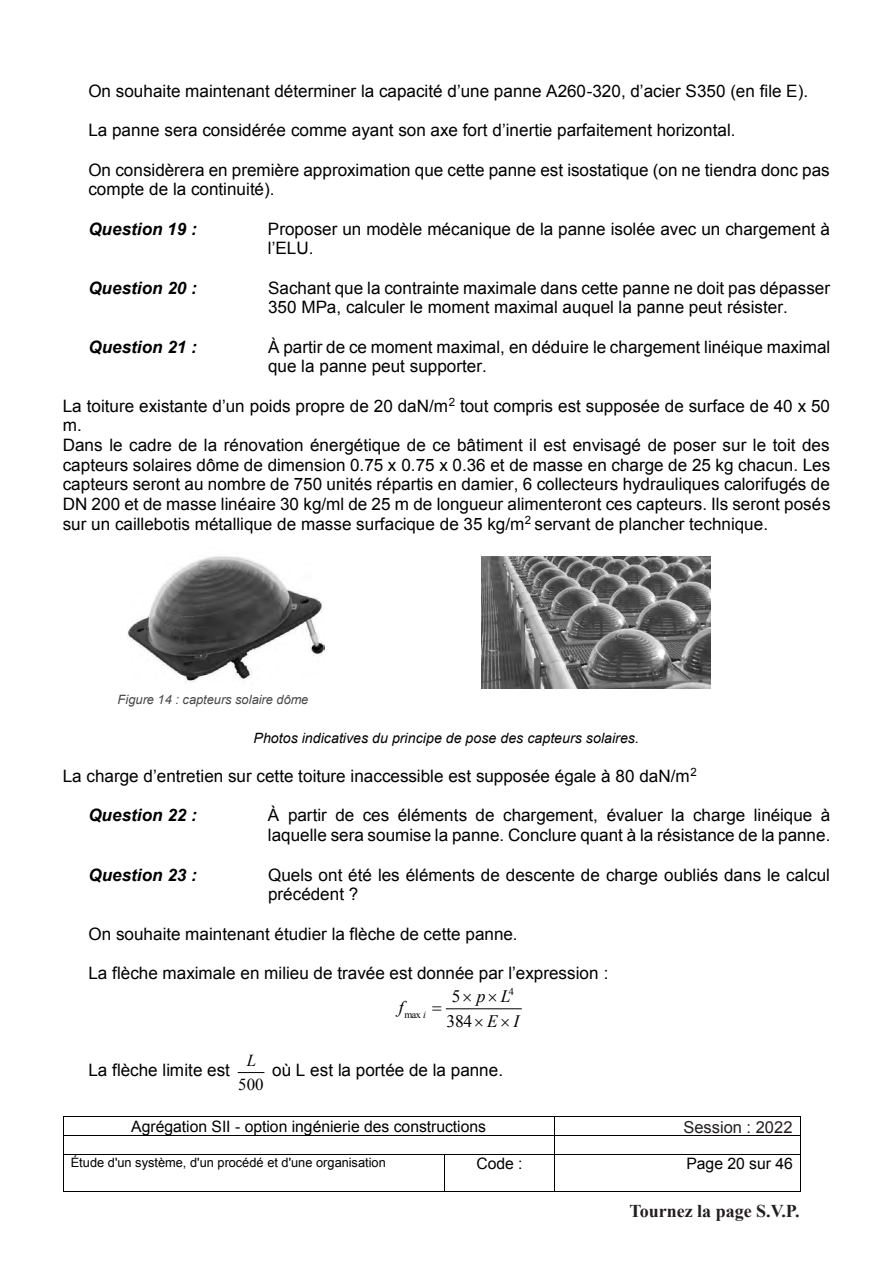
<style>
.page{position:relative;width:893px;height:1263px;background:#fff}
.page>*{position:absolute;margin:0;border:0;box-sizing:border-box;transform-origin:0 0}
.t1{font:700 18px "Times New Roman";color:#231f20}
.t2{font:italic 17.4px "Times New Roman";color:#000}
.t3{font:17.4px "Times New Roman";color:#000}
.t4{font:17.1px/19.6px "Arial";color:#000}
.t5{font:italic 700 17.1px "Arial";color:#000}
.t6{font:16.65px "Times New Roman";color:#000}
.t7{font:italic 16.65px "Times New Roman";color:#000}
.t8{font:16.5px "Arial";color:#231f20}
.t9{font:15.75px "Arial";color:#000}
.t10{font:italic 14.25px "Arial";color:#000}
.t11{font:12.9px "Arial";letter-spacing:.005em;color:#000}
.t12{font:italic 12.9px "Arial";letter-spacing:.005em;color:#474747}
.t13{font:10.2px "Times New Roman";color:#000}
</style>
<div class="page">
<hr style="left:63px;top:1116px;width:491px;height:1px;background:#000">
<hr style="left:555px;top:1116px;width:245px;height:1px;background:#000">
<hr style="left:63px;top:1135px;width:491px;height:1px;background:#000">
<hr style="left:555px;top:1135px;width:245px;height:1px;background:#000">
<svg style="left:63px;top:1117px;width:1px;height:37px"></svg>
<hr style="left:63px;top:1154px;width:381px;height:1px;background:#000">
<hr style="left:445px;top:1154px;width:109px;height:1px;background:#000">
<svg style="left:554px;top:1116px;width:1px;height:39px"></svg>
<hr style="left:555px;top:1154px;width:245px;height:1px;background:#000">
<svg style="left:800px;top:1116px;width:1px;height:39px"></svg>
<hr style="left:63px;top:1155px;width:1px;height:36px;background:#000">
<hr style="left:63px;top:1191px;width:381px;height:1px;background:#000">
<hr style="left:444px;top:1155px;width:1px;height:36px;background:#000">
<hr style="left:445px;top:1191px;width:109px;height:1px;background:#000">
<hr style="left:554px;top:1155px;width:1px;height:36px;background:#000">
<hr style="left:555px;top:1191px;width:245px;height:1px;background:#000">
<hr style="left:800px;top:1155px;width:1px;height:36px;background:#000">
<hr style="left:446px;top:1008px;width:76px;height:1px;background:#000">
<svg style="left:238px;top:1072px;width:26px;height:1px"></svg>
<img style="left:127px;top:556px;width:198px;height:126px">
<img style="left:481px;top:557px;width:230px;height:132px">
<p class="t4" style="left:88px;top:81px;width:721px">On souhaite maintenant déterminer la capacité d’une panne A260-320, d’acier S350 (en file E).</p>
<p class="t4" style="left:88px;top:121px;width:649px">La panne sera considérée comme ayant son axe fort d’inertie parfaitement horizontal.</p>
<p class="t4" style="left:88px;top:160px;width:743px">On considèrera en première approximation que cette panne est isostatique (on ne tiendra donc pas compte de la continuité).</p>
<p class="t5" style="left:88px;top:217px;width:110px">Question 19 :</p>
<p class="t4" style="left:268px;top:219px;width:563px">Proposer un modèle mécanique de la panne isolée avec un chargement à l’ELU.</p>
<p class="t5" style="left:88px;top:276px;width:110px">Question 20 :</p>
<p class="t4" style="left:268px;top:278px;width:564px">Sachant que la contrainte maximale dans cette panne ne doit pas dépasser<br>350 MPa, calculer le moment maximal auquel la panne peut résister.</p>
<p class="t5" style="left:88px;top:335px;width:110px">Question 21 :</p>
<p class="t4" style="left:268px;top:337px;width:564px">À partir de ce moment maximal, en déduire le chargement linéique maximal que la panne peut supporter.</p>
<p class="t4" style="left:63px;top:396px;width:769px">La toiture existante d’un poids propre de 20 daN/m<sup>2</sup> tout compris est supposée de surface de 40 x 50 m.<br>Dans le cadre de la rénovation énergétique de ce bâtiment il est envisagé de poser sur le toit des capteurs solaires dôme de dimension 0.75 x 0.75 x 0.36 et de masse en charge de 25 kg chacun. Les capteurs seront au nombre de 750 unités répartis en damier, 6 collecteurs hydrauliques calorifugés de DN 200 et de masse linéaire 30 kg/ml de 25 m de longueur alimenteront ces capteurs. Ils seront posés sur un caillebotis métallique de masse surfacique de 35 kg/m<sup>2</sup> servant de plancher technique.</p>
<p class="t12" style="left:118px;top:691px;width:192px">Figure 14 : capteurs solaire dôme</p>
<p class="t10" style="left:254px;top:729px;width:387px">Photos indicatives du principe de pose des capteurs solaires.</p>
<p class="t4" style="left:63px;top:766px;width:636px">La charge d’entretien sur cette toiture inaccessible est supposée égale à 80 daN/m<sup>2</sup></p>
<p class="t5" style="left:88px;top:804px;width:110px">Question 22 :</p>
<p class="t4" style="left:268px;top:806px;width:564px">À partir de ces éléments de chargement, évaluer la charge linéique à laquelle sera soumise la panne. Conclure quant à la résistance de la panne.</p>
<p class="t5" style="left:88px;top:863px;width:110px">Question 23 :</p>
<p class="t4" style="left:268px;top:865px;width:563px">Quels ont été les éléments de descente de charge oubliés dans le calcul précédent ?</p>
<p class="t4" style="left:88px;top:924px;width:431px">On souhaite maintenant étudier la flèche de cette panne.</p>
<p class="t4" style="left:88px;top:963px;width:522px">La flèche maximale en milieu de travée est donnée par l’expression :</p>
<p class="t2" style="left:513px;top:1009px;width:7px">I</p>
<p class="t3" style="left:452px;top:985px;width:10px">5</p>
<p class="t13" style="left:509px;top:984px;width:7px">4</p>
<p class="t2" style="left:501px;top:984px;width:11px">L</p>
<p class="t2" style="left:477px;top:984px;width:10px">p</p>
<p class="t2" style="left:399px;top:995px;width:29px">f <sub>i</sub></p>
<p class="t13" style="left:405px;top:1007px;width:18px">max</p>
<p class="t3" style="left:446px;top:1009px;width:27px">384</p>
<p class="t2" style="left:487px;top:1009px;width:12px">E</p>
<p class="t4" style="left:88px;top:1061px;width:143px">La flèche limite est</p>
<p class="t7" style="left:247px;top:1049px;width:11px">L</p>
<p class="t6" style="left:238px;top:1073px;width:27px">500</p>
<p class="t4" style="left:272px;top:1061px;width:232px">où L est la portée de la panne.</p>
<p class="t9" style="left:131px;top:1116px;width:356px">Agrégation SII - option ingénierie des constructions</p>
<p class="t9" style="left:689px;top:1116px;width:105px">Session : 2021</p>
<p class="t11" style="left:71px;top:1154px;width:317px">Étude d'un système, d'un procédé et d'une organisation</p>
<p class="t9" style="left:476px;top:1153px;width:48px">Code :</p>
<p class="t9" style="left:686px;top:1153px;width:108px">Page 20 sur 46</p>
<p class="t8" style="left:683px;top:1116px;width:111px">Session : 2022</p>
<p class="t1" style="left:629px;top:1198px;width:172px">Tournez la page S.V.P.</p>
</div>
